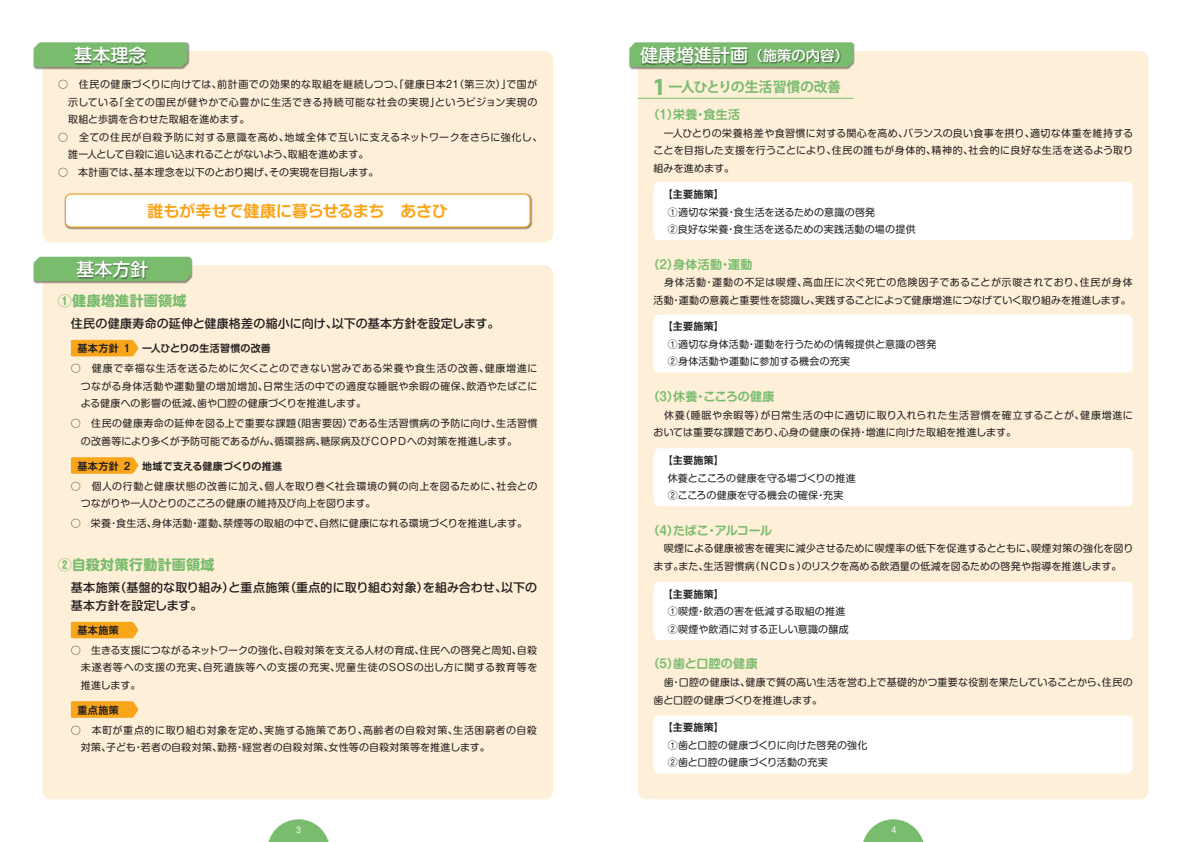
<style>
.page{position:relative;width:1191px;height:842px;background:#fff}
.page>*{position:absolute;margin:0;border:0;box-sizing:border-box;transform-origin:0 0}
.t1{font:500 18px "Shin M Go Pr 6 N";color:#fff}
.t2{font:700 16px "Shin M Go Pr 6 N De";letter-spacing:-.01em;color:#f9a51b}
.t3{font:500 14.4px "Shin M Go Pr 6 N";color:#fff}
.t4{font:700 14px "Shin M Go Pr 6 N";letter-spacing:.02em;color:#7abc6e}
.t5{font:700 14px "Koz Go Pr 6 N";letter-spacing:-.035em;color:#7abc6e}
.t6{font:500 12px/18px "Shin M Go Pr 6 N";letter-spacing:.01em;color:#231f20}
.t7{font:700 12px "Shin M Go Pr 6 N De";letter-spacing:.015em;color:#7abc6e}
.t8{font:700 12px "Shin M Go Pr 6 N De";letter-spacing:-.035em;color:#7abc6e}
.t9{font:10px/17.5px "Shin M Go Pr 6 N";letter-spacing:.02em;color:#231f20}
.t10{font:700 10px "Shin M Go Pr 6 N De";letter-spacing:.03em;color:#231f20}
.t11{font:10px "Shin M Go Pr 6 N";letter-spacing:.045em;color:#231f20}
.t12{font:10px "Shin M Go Pr 6 N";letter-spacing:.05em;color:#231f20}
.t13{font:10px "Shin M Go Pr 6 N";letter-spacing:.055em;color:#231f20}
.t14{font:10px "Shin M Go Pr 6 N";color:#231f20}
.t15{font:10px "Shin M Go Pr 6 N";letter-spacing:-.005em;color:#231f20}
.t16{font:8px "Shin M Go Pr 6 N";color:#fff}
.s1{font-size:18px}
.s2{font-weight:800;font-size:21px}
</style>
<div class="page">
<div style="left:43px;top:51px;width:510px;height:192px;background:#feefd8;border-radius:9px"></div>
<div style="left:43px;top:265px;width:510px;height:534px;background:#feefd8;border-radius:9px"></div>
<div style="left:638px;top:51px;width:510px;height:748px;background:#feefd8;border-radius:9px"></div>
<img style="left:33px;top:42px;width:157px;height:28px">
<div style="left:34px;top:43px;width:153px;height:24px;background:#7abc6e"></div>
<img style="left:33px;top:256px;width:160px;height:28px">
<div style="left:34px;top:257px;width:157px;height:24px;background:#7abc6e"></div>
<img style="left:629px;top:42px;width:226px;height:28px">
<svg style="left:629px;top:43px;width:224px;height:24px"></svg>
<div style="left:653px;top:182px;width:479px;height:58px;background:#fff;border-radius:6px"></div>
<div style="left:653px;top:315px;width:479px;height:58px;background:#fff;border-radius:6px"></div>
<div style="left:653px;top:448px;width:479px;height:58px;background:#fff;border-radius:6px"></div>
<div style="left:653px;top:582px;width:479px;height:58px;background:#fff;border-radius:6px"></div>
<div style="left:653px;top:715px;width:479px;height:58px;background:#fff;border-radius:6px"></div>
<svg style="left:71px;top:340px;width:67px;height:16px"></svg>
<svg style="left:71px;top:457px;width:67px;height:17px"></svg>
<img style="left:73px;top:45px;width:76px;height:25px">
<img style="left:75px;top:260px;width:76px;height:24px">
<img style="left:64px;top:193px;width:469px;height:37px">
<div style="left:65px;top:194px;width:465px;height:33px;background:#fff;border-radius:6px"></div>
<div style="left:65px;top:194px;width:465px;height:33px;border:1px solid #f9a51b;border-radius:6px"></div>
<svg style="left:71px;top:622px;width:67px;height:16px"></svg>
<svg style="left:71px;top:701px;width:67px;height:17px"></svg>
<img style="left:639px;top:45px;width:205px;height:25px">
<hr style="left:638px;top:98px;width:215px;height:1px;background:#7abc6e">
<svg style="left:268px;top:819px;width:61px;height:23px"></svg>
<svg style="left:863px;top:819px;width:61px;height:23px"></svg>
<h1 class="t1" style="left:74px;top:40px;width:73px">基本理念</h1>
<p class="t11" style="left:58px;top:77px;width:480px">○　住民の健康づくりに向けては、前計画での効果的な取組を継続しつつ、「健康日本21（第三次）」で国が</p>
<p class="t13" style="left:68px;top:94px;width:471px">示している「全ての国民が健やかで心豊かに生活できる持続可能な社会の実現」というビジョン実現の</p>
<p class="t9" style="left:68px;top:110px;width:183px">取組と歩調を合わせた取組を進めます。</p>
<p class="t12" style="left:58px;top:129px;width:486px">○　全ての住民が自殺予防に対する意識を高め、地域全体で互いに支えるネットワークをさらに強化し、</p>
<p class="t15" style="left:68px;top:147px;width:302px">誰一人として自殺に追い込まれることがないよう、取組を進めます。</p>
<p class="t14" style="left:58px;top:164px;width:322px">○　本計画では、基本理念を以下のとおり掲げ、その実現を目指します。</p>
<h2 class="t2" style="left:147px;top:198px;width:302px">誰もが幸せで健康に暮らせるまち　あさひ</h2>
<h1 class="t1" style="left:76px;top:255px;width:73px">基本方針</h1>
<p class="t6" style="left:71px;top:314px;width:430px">住民の健康寿命の延伸と健康格差の縮小に向け、以下の基本方針を設定します。</p>
<p class="t10" style="left:78px;top:340px;width:195px">基本方針 １　一人ひとりの生活習慣の改善</p>
<p class="t9" style="left:81px;top:359px;width:458px;text-align:justify;text-indent:-10px">○　健康で幸福な生活を送るために欠くことのできない営みである栄養や食生活の改善、健康増進につながる身体活動や運動量の増加増加、日常生活の中での適度な睡眠や余暇の確保、飲酒やたばこによる健康への影響の低減、歯や口腔の健康づくりを推進します。</p>
<p class="t9" style="left:81px;top:414px;width:458px;text-indent:-10px">○　住民の健康寿命の延伸を図る上で重要な課題（阻害要因）である生活習慣病の予防に向け、生活習慣の改善等により多くが予防可能であるがん、循環器病、糖尿病及びＣＯＰＤへの対策を推進します。</p>
<p class="t10" style="left:78px;top:457px;width:206px">基本方針 ２　地域で支える健康づくりの推進</p>
<p class="t9" style="left:81px;top:476px;width:458px;text-indent:-10px">○　個人の行動と健康状態の改善に加え、個人を取り巻く社会環境の質の向上を図るために、社会とのつながりや一人ひとりのこころの健康の維持及び向上を図ります。</p>
<p class="t9" style="left:71px;top:514px;width:458px">○　栄養・食生活、身体活動・運動、禁煙等の取組の中で、自然に健康になれる環境づくりを推進します。</p>
<h3 class="t4" style="left:58px;top:288px;width:130px">①健康増進計画領域</h3>
<h3 class="t4" style="left:58px;top:552px;width:158px">②自殺対策行動計画領域</h3>
<p class="t6" style="left:71px;top:577px;width:468px">基本施策（基盤的な取り組み）と重点施策（重点的に取り組む対象）を組み合わせ、以下の基本方針を設定します。</p>
<p class="t10" style="left:78px;top:622px;width:43px">基本施策</p>
<p class="t9" style="left:81px;top:641px;width:458px;text-align:justify;text-indent:-10px">○　生きる支援につながるネットワークの強化、自殺対策を支える人材の育成、住民への啓発と周知、自殺未遂者等への支援の充実、自死遺族等への支援の充実、児童生徒のSOSの出し方に関する教育等を推進します。</p>
<p class="t10" style="left:78px;top:702px;width:43px">重点施策</p>
<p class="t9" style="left:81px;top:721px;width:457px;text-indent:-10px">○　本町が重点的に取り組む対象を定め、実施する施策であり、高齢者の自殺対策、生活困窮者の自殺対策、子ども・若者の自殺対策、勤務・経営者の自殺対策、女性等の自殺対策等を推進します。</p>
<h3 class="t3" style="left:640px;top:43px;width:210px"><span class="s1">健康増進計画</span>（施策の内容）</h3>
<h3 class="t5" style="left:653px;top:79px;width:189px"><span class="s2">1</span> 一人ひとりの生活習慣の改善</h3>
<p class="t7" style="left:647px;top:105px;width:94px">（1）栄養・食生活</p>
<p class="t9" style="left:653px;top:124px;width:481px;text-align:justify">　一人ひとりの栄養格差や食習慣に対する関心を高め、バランスの良い食事を摂り、適切な体重を維持することを目指した支援を行うことにより、住民の誰もが身体的、精神的、社会的に良好な生活を送るよう取り組みを進めます。</p>
<p class="t10" style="left:663px;top:186px;width:62px">【主要施策】</p>
<p class="t9" style="left:668px;top:202px;width:249px">①適切な栄養・食生活を送るための意識の啓発<br>②良好な栄養・食生活を送るための実践活動の場の提供</p>
<p class="t7" style="left:647px;top:254px;width:106px">（2）身体活動・運動</p>
<p class="t9" style="left:653px;top:273px;width:480px">　身体活動・運動の不足は喫煙、高血圧に次ぐ死亡の危険因子であることが示唆されており、住民が身体活動・運動の意義と重要性を認識し、実践することによって健康増進につなげていく取り組みを推進します。</p>
<p class="t10" style="left:663px;top:318px;width:62px">【主要施策】</p>
<p class="t9" style="left:668px;top:335px;width:270px">①適切な身体活動・運動を行うための情報提供と意識の啓発<br>②身体活動や運動に参加する機会の充実</p>
<p class="t7" style="left:647px;top:387px;width:128px">（3）休養・こころの健康</p>
<p class="t9" style="left:653px;top:406px;width:481px">　休養（睡眠や余暇等）が日常生活の中に適切に取り入れられた生活習慣を確立することが、健康増進においては重要な課題であり、心身の健康の保持・増進に向けた取組を推進します。</p>
<p class="t10" style="left:663px;top:452px;width:62px">【主要施策】</p>
<p class="t9" style="left:668px;top:469px;width:190px">休養とこころの健康を守る場づくりの推進<br>②こころの健康を守る機会の確保・充実</p>
<p class="t8" style="left:647px;top:520px;width:126px">（4）たばこ・アルコール</p>
<p class="t9" style="left:653px;top:539px;width:481px">　喫煙による健康被害を確実に減少させるために喫煙率の低下を促進するとともに、喫煙対策の強化を図ります。また、生活習慣病（ＮＣＤｓ）のリスクを高める飲酒量の低減を図るための啓発や指導を推進します。</p>
<p class="t10" style="left:663px;top:586px;width:62px">【主要施策】</p>
<p class="t9" style="left:668px;top:602px;width:183px">①喫煙・飲酒の害を低減する取組の推進<br>②喫煙や飲酒に対する正しい意識の醸成</p>
<p class="t7" style="left:647px;top:654px;width:112px">（5）歯と口腔の健康</p>
<p class="t9" style="left:653px;top:673px;width:480px">　歯・口腔の健康は、健康で質の高い生活を営む上で基礎的かつ重要な役割を果たしていることから、住民の歯と口腔の健康づくりを推進します。</p>
<p class="t10" style="left:663px;top:719px;width:62px">【主要施策】</p>
<p class="t9" style="left:668px;top:736px;width:201px">①歯と口腔の健康づくりに向けた啓発の強化<br>②歯と口腔の健康づくり活動の充実</p>
<p class="t16" style="left:296px;top:823px;width:6px">3</p>
<p class="t16" style="left:891px;top:823px;width:6px">4</p>
</div>
